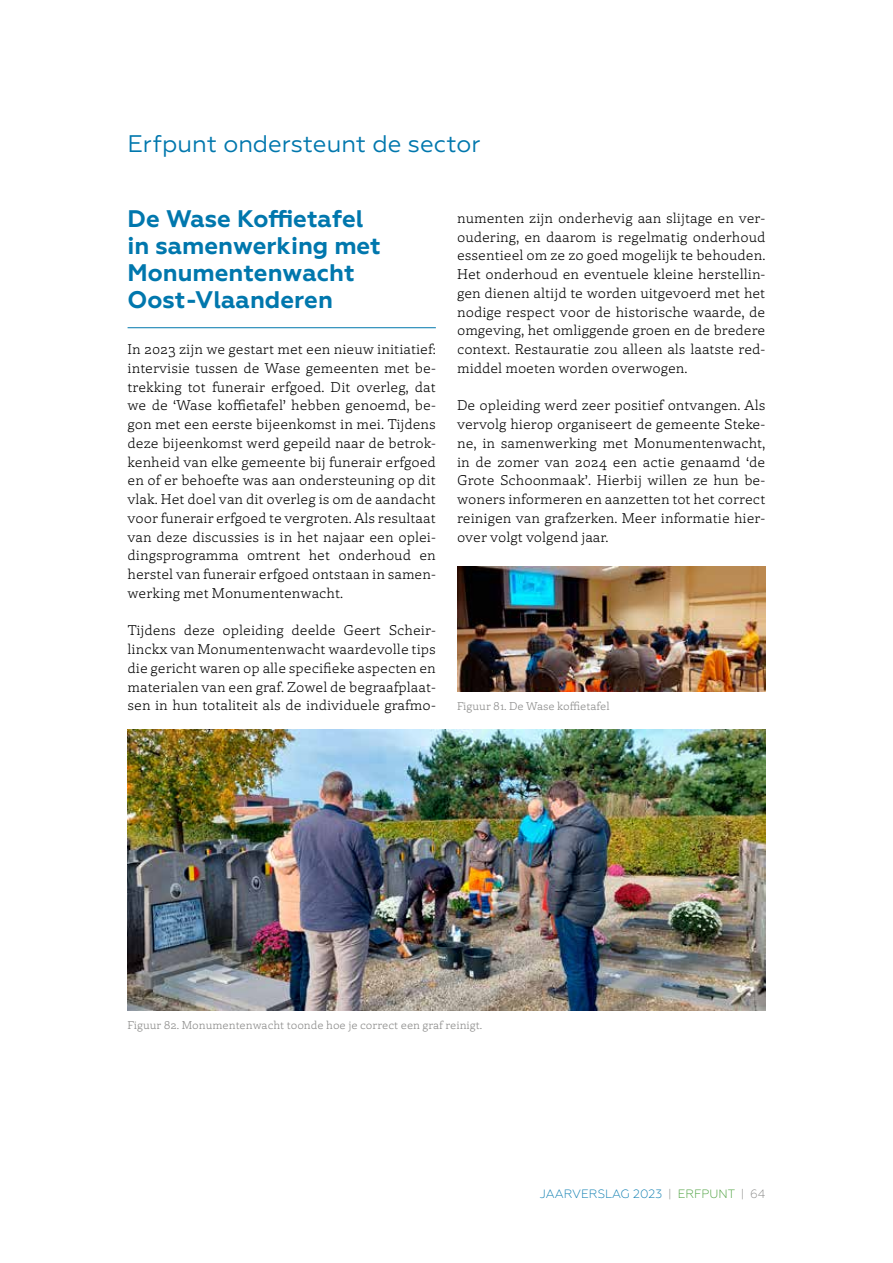
<style>
.page{position:relative;width:893px;height:1263px;background:#fff}
.page>*{position:absolute;margin:0;border:0;box-sizing:border-box;transform-origin:0 0}
.t1{font:700 24px/27px "Geometria";color:#0077ad}
.t2{font:24px "Geometria";color:#0077ad}
.t3{font:15px/18.8px "Laski Slab";color:#000;text-align:justify}
.t4{font:12px "Laski Slab";color:#878786}
.t5{font:300 12px "Geometria";color:#0077ad}
.s1{color:#878786}
.s2{color:#439c34}
</style>
<div class="page">
<hr style="left:128px;top:327px;width:308px;height:1px;background:#0077ad">
<img style="left:457px;top:566px;width:308px;height:126px">
<img style="left:128px;top:729px;width:637px;height:281px">
<h1 class="t2" style="left:128px;top:130px;width:354px">Erfpunt ondersteunt de sector</h1>
<h1 class="t1" style="left:128px;top:206px;width:255px">De Wase Koffietafel in samenwerking met<br>Monumentenwacht<br>Oost-Vlaanderen</h1>
<p class="t3" style="left:128px;top:339px;width:310px">In 2023 zijn we gestart met een nieuw initiatief: intervisie tussen de Wase gemeenten met be&shy;trekking tot funerair erfgoed. Dit overleg, dat we de ‘Wase koffietafel’ hebben genoemd, be&shy;gon met een eerste bijeenkomst in mei. Tijdens deze bijeenkomst werd gepeild naar de betrok&shy;kenheid van elke gemeente bij funerair erfgoed en of er behoefte was aan ondersteuning op dit vlak. Het doel van dit overleg is om de aandacht voor funerair erfgoed te vergroten. Als resultaat van deze discussies is in het najaar een oplei&shy;dingsprogramma omtrent het onderhoud en herstel van funerair erfgoed ontstaan in samen&shy;werking met Monumentenwacht.</p>
<p class="t3" style="left:128px;top:621px;width:310px">Tijdens deze opleiding deelde Geert Scheir&shy;linckx van Monumentenwacht waardevolle tips die gericht waren op alle specifieke aspecten en materialen van een graf. Zowel de begraafplaat&shy;sen in hun totaliteit als de individuele grafmo-</p>
<p class="t3" style="left:457px;top:208px;width:310px">numenten zijn onderhevig aan slijtage en ver&shy;oudering, en daarom is regelmatig onderhoud essentieel om ze zo goed mogelijk te behouden.<br>Het onderhoud en eventuele kleine herstellin&shy;gen dienen altijd te worden uitgevoerd met het nodige respect voor de historische waarde, de omgeving, het omliggende groen en de bredere context. Restauratie zou alleen als laatste red&shy;middel moeten worden overwogen.</p>
<p class="t3" style="left:457px;top:396px;width:310px">De opleiding werd zeer positief ontvangen. Als vervolg hierop organiseert de gemeente Steke&shy;ne, in samenwerking met Monumentenwacht, in de zomer van 2024 een actie genaamd ‘de Grote Schoonmaak’. Hierbij willen ze hun be&shy;woners informeren en aanzetten tot het correct reinigen van grafzerken. Meer informatie hier&shy;over volgt volgend jaar.</p>
<p class="t4" style="left:457px;top:699px;width:154px">Figuur 81. De Wase koffietafel</p>
<p class="t4" style="left:128px;top:1018px;width:356px">Figuur 82. Monumentenwacht toonde hoe je correct een graf reinigt.</p>
<p class="t5" style="left:540px;top:1187px;width:227px">JAARVERSLAG 2023 <span class="s1">|</span> <span class="s2">ERFPUNT</span> <span class="s1">| 64</span></p>
</div>
